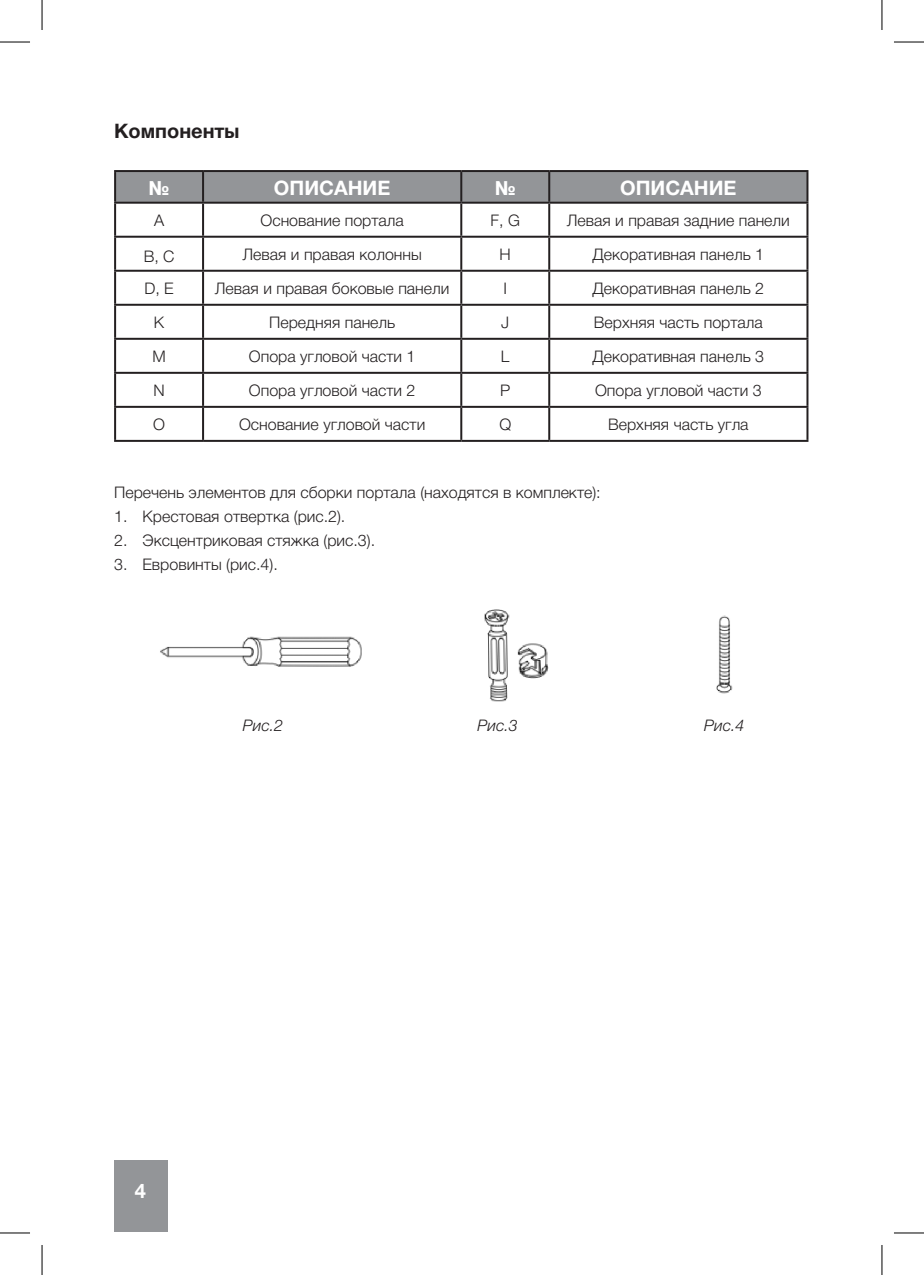
<style>
.page{position:relative;width:924px;height:1275px;background:#fff}
.page>*{position:absolute;margin:0;border:0;box-sizing:border-box;transform-origin:0 0}
.t1{font:700 20px "Helvetica Neue LTCYR";color:#fff}
.t2{font:700 20px "Helvetica Neue LTCYR";color:#231f20}
.t3{font:300 16px "Helvetica Neue LTCYR";color:#231f20}
.t4{font:italic 300 16px "Helvetica Neue LTCYR";color:#231f20}
</style>
<div class="page">
<div style="left:114px;top:1161px;width:53px;height:71px;background:#939598"></div>
<div style="left:116px;top:172px;width:690px;height:30px;background:#939598"></div>
<hr style="left:114px;top:170px;width:89px;height:2px;background:#231f20">
<hr style="left:114px;top:172px;width:2px;height:30px;background:#231f20">
<hr style="left:203px;top:170px;width:258px;height:2px;background:#231f20">
<hr style="left:202px;top:172px;width:2px;height:30px;background:#231f20">
<hr style="left:461px;top:170px;width:88px;height:2px;background:#231f20">
<hr style="left:460px;top:172px;width:2px;height:30px;background:#231f20">
<hr style="left:549px;top:170px;width:259px;height:2px;background:#231f20">
<hr style="left:548px;top:172px;width:2px;height:30px;background:#231f20">
<hr style="left:806px;top:172px;width:2px;height:30px;background:#231f20">
<hr style="left:114px;top:202px;width:89px;height:2px;background:#231f20">
<hr style="left:114px;top:204px;width:2px;height:32px;background:#231f20">
<hr style="left:203px;top:202px;width:258px;height:2px;background:#231f20">
<hr style="left:202px;top:204px;width:2px;height:32px;background:#231f20">
<hr style="left:461px;top:202px;width:88px;height:2px;background:#231f20">
<hr style="left:460px;top:204px;width:2px;height:32px;background:#231f20">
<hr style="left:549px;top:202px;width:259px;height:2px;background:#231f20">
<hr style="left:548px;top:204px;width:2px;height:32px;background:#231f20">
<hr style="left:806px;top:204px;width:2px;height:32px;background:#231f20">
<hr style="left:114px;top:236px;width:89px;height:2px;background:#231f20">
<hr style="left:114px;top:238px;width:2px;height:32px;background:#231f20">
<hr style="left:203px;top:236px;width:258px;height:2px;background:#231f20">
<hr style="left:202px;top:238px;width:2px;height:32px;background:#231f20">
<hr style="left:461px;top:236px;width:88px;height:2px;background:#231f20">
<hr style="left:460px;top:238px;width:2px;height:32px;background:#231f20">
<hr style="left:549px;top:236px;width:259px;height:2px;background:#231f20">
<hr style="left:548px;top:238px;width:2px;height:32px;background:#231f20">
<hr style="left:806px;top:238px;width:2px;height:32px;background:#231f20">
<hr style="left:114px;top:270px;width:89px;height:2px;background:#231f20">
<hr style="left:114px;top:272px;width:2px;height:32px;background:#231f20">
<hr style="left:203px;top:270px;width:258px;height:2px;background:#231f20">
<hr style="left:202px;top:272px;width:2px;height:32px;background:#231f20">
<hr style="left:461px;top:270px;width:88px;height:2px;background:#231f20">
<hr style="left:460px;top:272px;width:2px;height:32px;background:#231f20">
<hr style="left:549px;top:270px;width:259px;height:2px;background:#231f20">
<hr style="left:548px;top:272px;width:2px;height:32px;background:#231f20">
<hr style="left:806px;top:272px;width:2px;height:32px;background:#231f20">
<hr style="left:114px;top:304px;width:89px;height:2px;background:#231f20">
<hr style="left:114px;top:306px;width:2px;height:32px;background:#231f20">
<hr style="left:203px;top:304px;width:258px;height:2px;background:#231f20">
<hr style="left:202px;top:306px;width:2px;height:32px;background:#231f20">
<hr style="left:461px;top:304px;width:88px;height:2px;background:#231f20">
<hr style="left:460px;top:306px;width:2px;height:32px;background:#231f20">
<hr style="left:549px;top:304px;width:259px;height:2px;background:#231f20">
<hr style="left:548px;top:306px;width:2px;height:32px;background:#231f20">
<hr style="left:806px;top:306px;width:2px;height:32px;background:#231f20">
<hr style="left:114px;top:338px;width:89px;height:2px;background:#231f20">
<hr style="left:114px;top:340px;width:2px;height:32px;background:#231f20">
<hr style="left:203px;top:338px;width:258px;height:2px;background:#231f20">
<hr style="left:202px;top:340px;width:2px;height:32px;background:#231f20">
<hr style="left:461px;top:338px;width:88px;height:2px;background:#231f20">
<hr style="left:460px;top:340px;width:2px;height:32px;background:#231f20">
<hr style="left:549px;top:338px;width:259px;height:2px;background:#231f20">
<hr style="left:548px;top:340px;width:2px;height:32px;background:#231f20">
<hr style="left:806px;top:340px;width:2px;height:32px;background:#231f20">
<hr style="left:114px;top:372px;width:89px;height:2px;background:#231f20">
<hr style="left:114px;top:374px;width:2px;height:32px;background:#231f20">
<hr style="left:203px;top:372px;width:258px;height:2px;background:#231f20">
<hr style="left:202px;top:374px;width:2px;height:32px;background:#231f20">
<hr style="left:461px;top:372px;width:88px;height:2px;background:#231f20">
<hr style="left:460px;top:374px;width:2px;height:32px;background:#231f20">
<hr style="left:549px;top:372px;width:259px;height:2px;background:#231f20">
<hr style="left:548px;top:374px;width:2px;height:32px;background:#231f20">
<hr style="left:806px;top:374px;width:2px;height:32px;background:#231f20">
<hr style="left:114px;top:406px;width:89px;height:2px;background:#231f20">
<hr style="left:114px;top:408px;width:2px;height:32px;background:#231f20">
<hr style="left:203px;top:406px;width:258px;height:2px;background:#231f20">
<hr style="left:202px;top:408px;width:2px;height:32px;background:#231f20">
<hr style="left:461px;top:406px;width:88px;height:2px;background:#231f20">
<hr style="left:460px;top:408px;width:2px;height:32px;background:#231f20">
<hr style="left:549px;top:406px;width:259px;height:2px;background:#231f20">
<hr style="left:548px;top:408px;width:2px;height:32px;background:#231f20">
<hr style="left:806px;top:408px;width:2px;height:32px;background:#231f20">
<hr style="left:114px;top:440px;width:89px;height:2px;background:#231f20">
<hr style="left:203px;top:440px;width:258px;height:2px;background:#231f20">
<hr style="left:461px;top:440px;width:88px;height:2px;background:#231f20">
<hr style="left:549px;top:440px;width:259px;height:2px;background:#231f20">
<img style="left:160px;top:609px;width:573px;height:93px">
<hr style="left:0;top:42px;width:30px;height:1px;background:#000">
<hr style="left:893px;top:42px;width:30px;height:1px;background:#000">
<hr style="left:0;top:1232px;width:30px;height:1px;background:#000">
<hr style="left:893px;top:1232px;width:30px;height:1px;background:#000">
<hr style="left:42px;top:0;width:1px;height:30px;background:#000">
<hr style="left:42px;top:1245px;width:1px;height:30px;background:#000">
<hr style="left:881px;top:0;width:1px;height:30px;background:#000">
<hr style="left:881px;top:1245px;width:1px;height:30px;background:#000">
<p class="t2" style="left:114px;top:119px;width:127px">Компоненты</p>
<p class="t1" style="left:148px;top:176px;width:22px">№</p>
<p class="t1" style="left:274px;top:176px;width:118px">ОПИСАНИЕ</p>
<p class="t1" style="left:494px;top:176px;width:22px">№</p>
<p class="t1" style="left:620px;top:176px;width:118px">ОПИСАНИЕ</p>
<p class="t3" style="left:154px;top:211px;width:12px">A</p>
<p class="t3" style="left:260px;top:211px;width:145px">Основание портала</p>
<p class="t3" style="left:490px;top:211px;width:31px">F, G</p>
<p class="t3" style="left:566px;top:211px;width:224px">Левая и правая задние панели</p>
<p class="t3" style="left:144px;top:247px;width:32px">B, C</p>
<p class="t3" style="left:242px;top:245px;width:181px">Левая и правая колонны</p>
<p class="t3" style="left:499px;top:245px;width:13px">H</p>
<p class="t3" style="left:592px;top:245px;width:173px">Декоративная панель 1</p>
<p class="t3" style="left:144px;top:279px;width:31px">D, E</p>
<p class="t3" style="left:215px;top:279px;width:236px">Левая и правая боковые панели</p>
<p class="t3" style="left:503px;top:279px;width:5px">I</p>
<p class="t3" style="left:592px;top:279px;width:173px">Декоративная панель 2</p>
<p class="t3" style="left:154px;top:313px;width:12px">K</p>
<p class="t3" style="left:269px;top:313px;width:127px">Передняя панель</p>
<p class="t3" style="left:501px;top:313px;width:9px">J</p>
<p class="t3" style="left:593px;top:313px;width:170px">Верхняя часть портала</p>
<p class="t3" style="left:152px;top:347px;width:15px">M</p>
<p class="t3" style="left:249px;top:347px;width:168px">Опора угловой части 1</p>
<p class="t3" style="left:500px;top:347px;width:10px">L</p>
<p class="t3" style="left:592px;top:347px;width:173px">Декоративная панель 3</p>
<p class="t3" style="left:153px;top:381px;width:13px">N</p>
<p class="t3" style="left:249px;top:381px;width:168px">Опора угловой части 2</p>
<p class="t3" style="left:500px;top:381px;width:12px">P</p>
<p class="t3" style="left:594px;top:381px;width:168px">Опора угловой части 3</p>
<p class="t3" style="left:153px;top:415px;width:13px">O</p>
<p class="t3" style="left:239px;top:415px;width:188px">Основание угловой части</p>
<p class="t3" style="left:499px;top:415px;width:13px">Q</p>
<p class="t3" style="left:607px;top:415px;width:142px">Верхняя часть угла</p>
<p class="t3" style="left:114px;top:483px;width:488px">Перечень элементов для сборки портала (находятся в комплекте):</p>
<p class="t3" style="left:114px;top:507px;width:233px">1. Крестовая отвертка (рис.2).</p>
<p class="t3" style="left:114px;top:531px;width:262px">2. Эксцентриковая стяжка (рис.3).</p>
<p class="t3" style="left:114px;top:555px;width:165px">3. Евровинты (рис.4).</p>
<p class="t4" style="left:242px;top:716px;width:42px">Рис.2</p>
<p class="t4" style="left:477px;top:716px;width:42px">Рис.3</p>
<p class="t4" style="left:703px;top:716px;width:42px">Рис.4</p>
<p class="t1" style="left:135px;top:1179px;width:13px">4</p>
</div>
